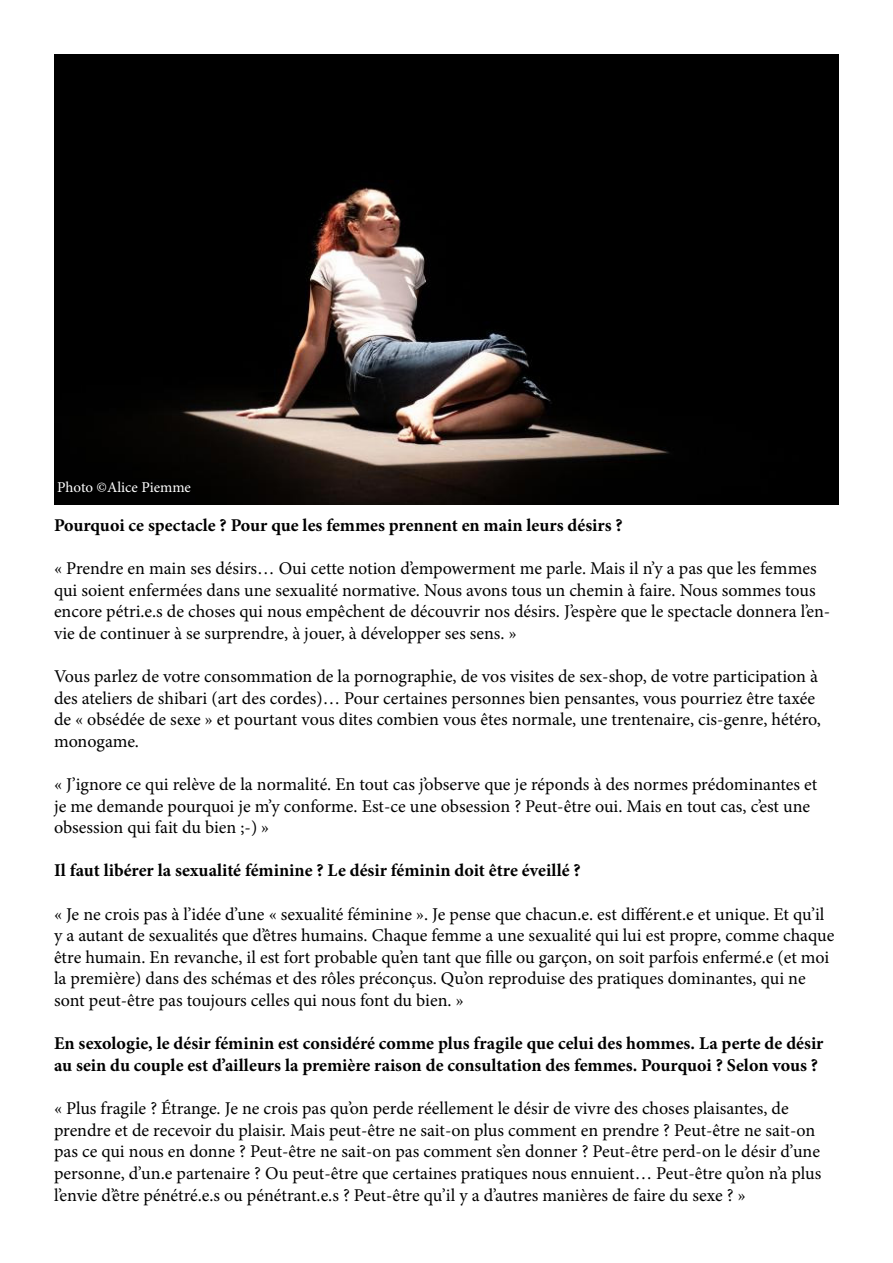
<style>
.page{position:relative;width:893px;height:1263px;background:#fff}
.page>*{position:absolute;margin:0;border:0;box-sizing:border-box;transform-origin:0 0}
.t1{font:18px/21.6px "Minion Pro";color:#000}
.t2{font:700 18px/21.6px "Minion Pro";color:#000}
.t3{font:15px "Minion Pro";color:#fff}
</style>
<div class="page">
<img style="left:54px;top:54px;width:785px;height:450px">
<p class="t3" style="left:57px;top:477px;width:135px">Photo ©Alice Piemme</p>
<p class="t2" style="left:54px;top:514px;width:570px">Pourquoi ce spectacle ? Pour que les femmes prennent en main leurs désirs ?</p>
<p class="t1" style="left:54px;top:558px;width:778px">« Prendre en main ses désirs… Oui cette notion d’empowerment me parle. Mais il n’y a pas que les femmes qui soient enfermées dans une sexualité normative. Nous avons tous un chemin à faire. Nous sommes tous encore pétri.e.s de choses qui nous empêchent de découvrir nos désirs. J’espère que le spectacle donnera l’en&shy;vie de continuer à se surprendre, à jouer, à développer ses sens. »</p>
<p class="t1" style="left:54px;top:666px;width:768px">Vous parlez de votre consommation de la pornographie, de vos visites de sex-shop, de votre participation à des ateliers de shibari (art des cordes)… Pour certaines personnes bien pensantes, vous pourriez être taxée de « obsédée de sexe » et pourtant vous dites combien vous êtes normale, une trentenaire, cis-genre, hétéro, monogame.</p>
<p class="t1" style="left:54px;top:774px;width:765px">« J’ignore ce qui relève de la normalité. En tout cas j’observe que je réponds à des normes prédominantes et je me demande pourquoi je m’y conforme. Est-ce une obsession ? Peut-être oui. Mais en tout cas, c’est une obsession qui fait du bien ;-) »</p>
<p class="t2" style="left:54px;top:860px;width:528px">Il faut libérer la sexualité féminine ? Le désir féminin doit être éveillé ?</p>
<p class="t1" style="left:54px;top:903px;width:782px">« Je ne crois pas à l’idée d’une « sexualité féminine ». Je pense que chacun.e. est différent.e et unique. Et qu’il y a autant de sexualités que d’êtres humains. Chaque femme a une sexualité qui lui est propre, comme chaque être humain. En revanche, il est fort probable qu’en tant que fille ou garçon, on soit parfois enfermé.e (et moi la première) dans des schémas et des rôles préconçus. Qu’on reproduise des pratiques dominantes, qui ne sont peut-être pas toujours celles qui nous font du bien. »</p>
<p class="t2" style="left:54px;top:1032px;width:771px">En sexologie, le désir féminin est considéré comme plus fragile que celui des hommes. La perte de désir au sein du couple est d’ailleurs la première raison de consultation des femmes. Pourquoi ? Selon vous ?</p>
<p class="t1" style="left:54px;top:1098px;width:769px">« Plus fragile ? Étrange. Je ne crois pas qu’on perde réellement le désir de vivre des choses plaisantes, de prendre et de recevoir du plaisir. Mais peut-être ne sait-on plus comment en prendre ? Peut-être ne sait-on pas ce qui nous en donne ? Peut-être ne sait-on pas comment s’en donner ? Peut-être perd-on le désir d’une personne, d’un.e partenaire ? Ou peut-être que certaines pratiques nous ennuient… Peut-être qu’on n’a plus l’envie d’être pénétré.e.s ou pénétrant.e.s ? Peut-être qu’il y a d’autres manières de faire du sexe ? »</p>
</div>
